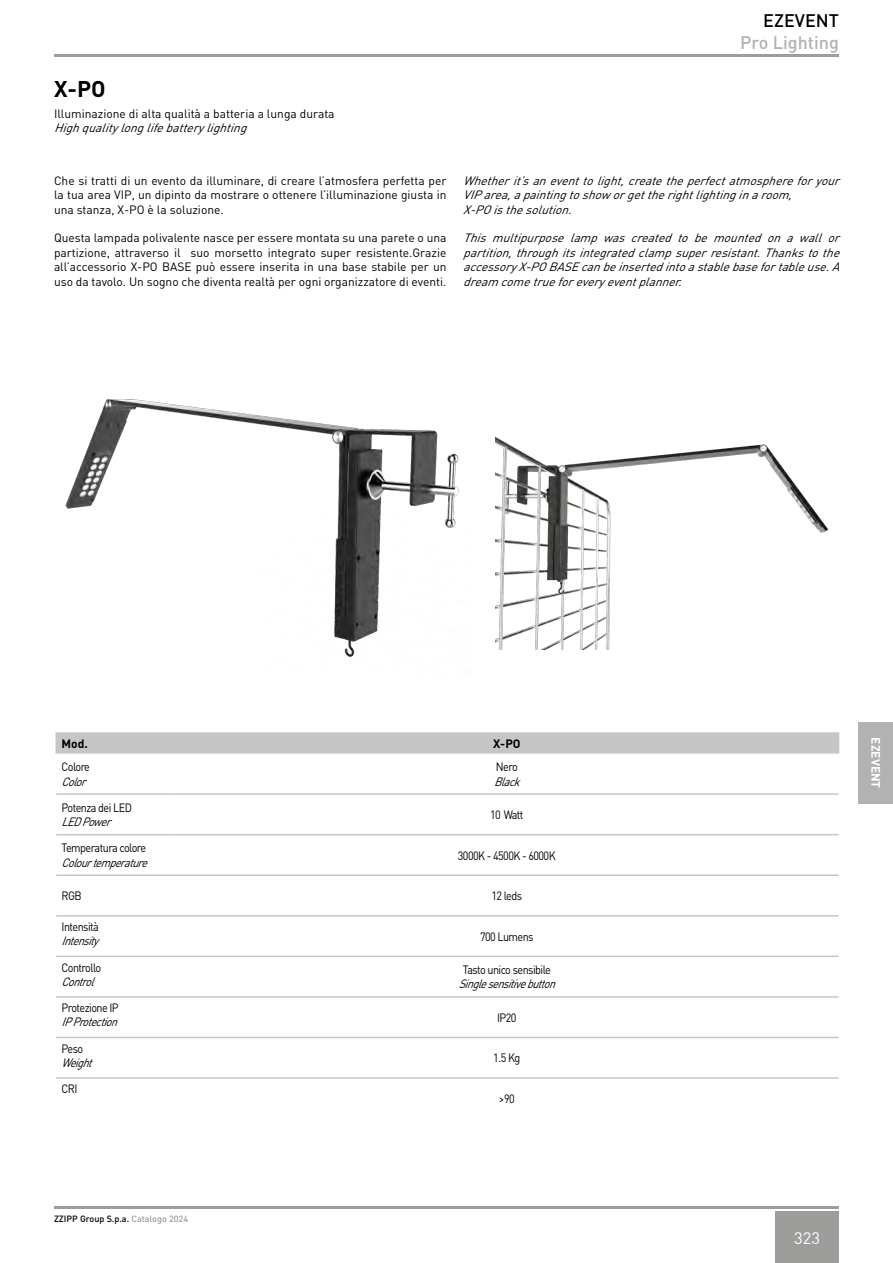
<style>
.page{position:relative;width:893px;height:1263px;background:#fff}
.page>*{position:absolute;margin:0;border:0;box-sizing:border-box;transform-origin:0 0}
.t1{font:700 22.5px "DIN Pro";color:#000}
.t2{font:500 18px "DIN Pro";color:#b3b2b2}
.t3{font:500 18px "DIN Pro";color:#000}
.t4{font:16.5px "DIN Pro";color:#fff}
.t5{font:12px/14.4px "DIN Pro";letter-spacing:-.035em;color:#000;text-align:justify}
.t6{font:italic 12px/14.4px "DIN Pro";color:#000}
.t7{font:12px "DIN Pro";letter-spacing:-.035em;color:#000;scale:.9 1}
.t8{font:italic 12px "DIN Pro";color:#000;scale:.9 1}
.t9{font:12px "DIN Pro";color:#000}
.t10{font:700 12px "DIN Pro";color:#000}
.t11{font:700 12px "DIN Pro";color:#fff}
.t12{font:500 9px "DIN Pro";color:#000}
.s1{color:#9d9d9c}
</style>
<div class="page">
<hr style="left:54px;top:54px;width:785px;height:2px;background:#9d9d9c">
<hr style="left:54px;top:1207px;width:785px;height:2px;background:#9d9d9c">
<div style="left:775px;top:1212px;width:64px;height:51px;background:#9d9d9c"></div>
<div style="left:859px;top:722px;width:34px;height:81px;background:#b3b2b2"></div>
<div style="left:56px;top:732px;width:783px;height:21px;background:#c6c6c6"></div>
<hr style="left:56px;top:793px;width:118px;height:2px;background:#c6c6c6">
<hr style="left:174px;top:793px;width:664px;height:2px;background:#c6c6c6">
<hr style="left:56px;top:834px;width:118px;height:1px;background:#c6c6c6">
<hr style="left:174px;top:834px;width:664px;height:1px;background:#c6c6c6">
<hr style="left:56px;top:874px;width:118px;height:2px;background:#c6c6c6">
<hr style="left:174px;top:874px;width:664px;height:2px;background:#c6c6c6">
<hr style="left:56px;top:915px;width:118px;height:1px;background:#c6c6c6">
<hr style="left:174px;top:915px;width:664px;height:1px;background:#c6c6c6">
<hr style="left:56px;top:955px;width:118px;height:2px;background:#c6c6c6">
<hr style="left:174px;top:955px;width:664px;height:2px;background:#c6c6c6">
<hr style="left:56px;top:996px;width:118px;height:2px;background:#c6c6c6">
<hr style="left:174px;top:996px;width:664px;height:2px;background:#c6c6c6">
<hr style="left:56px;top:1037px;width:118px;height:1px;background:#c6c6c6">
<hr style="left:174px;top:1037px;width:664px;height:1px;background:#c6c6c6">
<hr style="left:56px;top:1077px;width:118px;height:2px;background:#c6c6c6">
<hr style="left:174px;top:1077px;width:664px;height:2px;background:#c6c6c6">
<img style="left:65px;top:399px;width:394px;height:258px">
<img style="left:495px;top:436px;width:334px;height:213px">
<p class="t1" style="left:54px;top:70px;width:53px">X-PO</p>
<p class="t9" style="left:54px;top:105px;width:282px">Illuminazione di alta qualità a batteria a lunga durata</p>
<p class="t6" style="left:54px;top:120px;width:199px">Highqualitylonglifebatterylighting</p>
<p class="t5" style="left:54px;top:173px;width:394px">Che si tratti di un evento da illuminare, di creare l’atmosfera perfetta per la tua area VIP, un dipinto da mostrare o ottenere l’illuminazione giusta in una stanza, X-PO è la soluzione.</p>
<p class="t5" style="left:54px;top:230px;width:394px">Questa lampada polivalente nasce per essere montata su una parete o una partizione, attraverso il suo morsetto integrato super resistente.Grazie all’accessorio X-PO BASE può essere inserita in una base stabile per un uso da tavolo. Un sogno che diventa realtà per ogni organizzatore di eventi.</p>
<h2 class="t3" style="left:763px;top:8px;width:77px">EZEVENT</h2>
<h2 class="t2" style="left:740px;top:30px;width:100px">Pro Lighting</h2>
<p class="t6" style="left:463px;top:173px;width:383px">Whetherit’saneventtolight,createtheperfectatmosphereforyour<br>VIParea,apaintingtoshoworgettherightlightinginaroom,</p>
<p class="t6" style="left:463px;top:202px;width:115px">X-POisthesolution.</p>
<p class="t6" style="left:463px;top:230px;width:383px;text-align:justify">This multipurpose lamp was created to be mounted on a wall or partition,throughitsintegratedclampsuperresistant.Thankstothe accessoryX-POBASEcanbeinsertedintoastablebasefortableuse.A dream cometrueforeveryeventplanner.</p>
<p class="t10" style="left:62px;top:733px;width:28px">Mod.</p>
<p class="t10" style="left:493px;top:733px;width:29px">X-PO</p>
<p class="t7" style="left:62px;top:759px;width:33px">Colore</p>
<p class="t8" style="left:62px;top:773px;width:34px">Color</p>
<p class="t7" style="left:496px;top:759px;width:26px">Nero</p>
<p class="t8" style="left:494px;top:773px;width:36px">Black</p>
<p class="t7" style="left:62px;top:799px;width:80px">Potenza dei LED</p>
<p class="t8" style="left:62px;top:814px;width:62px">LEDPower</p>
<p class="t7" style="left:61px;top:840px;width:96px">Temperatura colore</p>
<p class="t8" style="left:62px;top:854px;width:103px">Colourtemperature</p>
<p class="t7" style="left:490px;top:806px;width:38px">10 Watt</p>
<p class="t7" style="left:458px;top:847px;width:110px">3000K - 4500K - 6000K</p>
<p class="t7" style="left:61px;top:887px;width:24px">RGB</p>
<p class="t7" style="left:491px;top:887px;width:36px">12 leds</p>
<p class="t7" style="left:61px;top:918px;width:43px">Intensità</p>
<p class="t8" style="left:62px;top:933px;width:48px">Intensity</p>
<p class="t7" style="left:480px;top:928px;width:61px">700 Lumens</p>
<p class="t7" style="left:62px;top:959px;width:46px">Controllo</p>
<p class="t8" style="left:62px;top:973px;width:43px">Control</p>
<p class="t7" style="left:62px;top:999px;width:65px">Protezione IP</p>
<p class="t8" style="left:62px;top:1014px;width:69px">IPProtection</p>
<p class="t7" style="left:463px;top:961px;width:99px">Tasto unico sensibile</p>
<p class="t8" style="left:459px;top:976px;width:114px">Singlesensitivebutton</p>
<p class="t7" style="left:497px;top:1009px;width:23px">IP20</p>
<p class="t7" style="left:61px;top:1040px;width:26px">Peso</p>
<p class="t8" style="left:62px;top:1054px;width:41px">Weight</p>
<p class="t7" style="left:493px;top:1050px;width:32px">1.5 Kg</p>
<p class="t7" style="left:61px;top:1081px;width:19px">CRI</p>
<p class="t7" style="left:499px;top:1090px;width:19px">&gt;90</p>
<p class="t12" style="left:54px;top:1213px;width:136px">ZZIPP Group S.p.a. <span class="s1">Catalogo 2024</span></p>
<p class="t11" style="left:886px;top:737px;width:52px;rotate:90deg">EZEVENT</p>
<h3 class="t4" style="left:794px;top:1226px;width:27px">323</h3>
</div>
